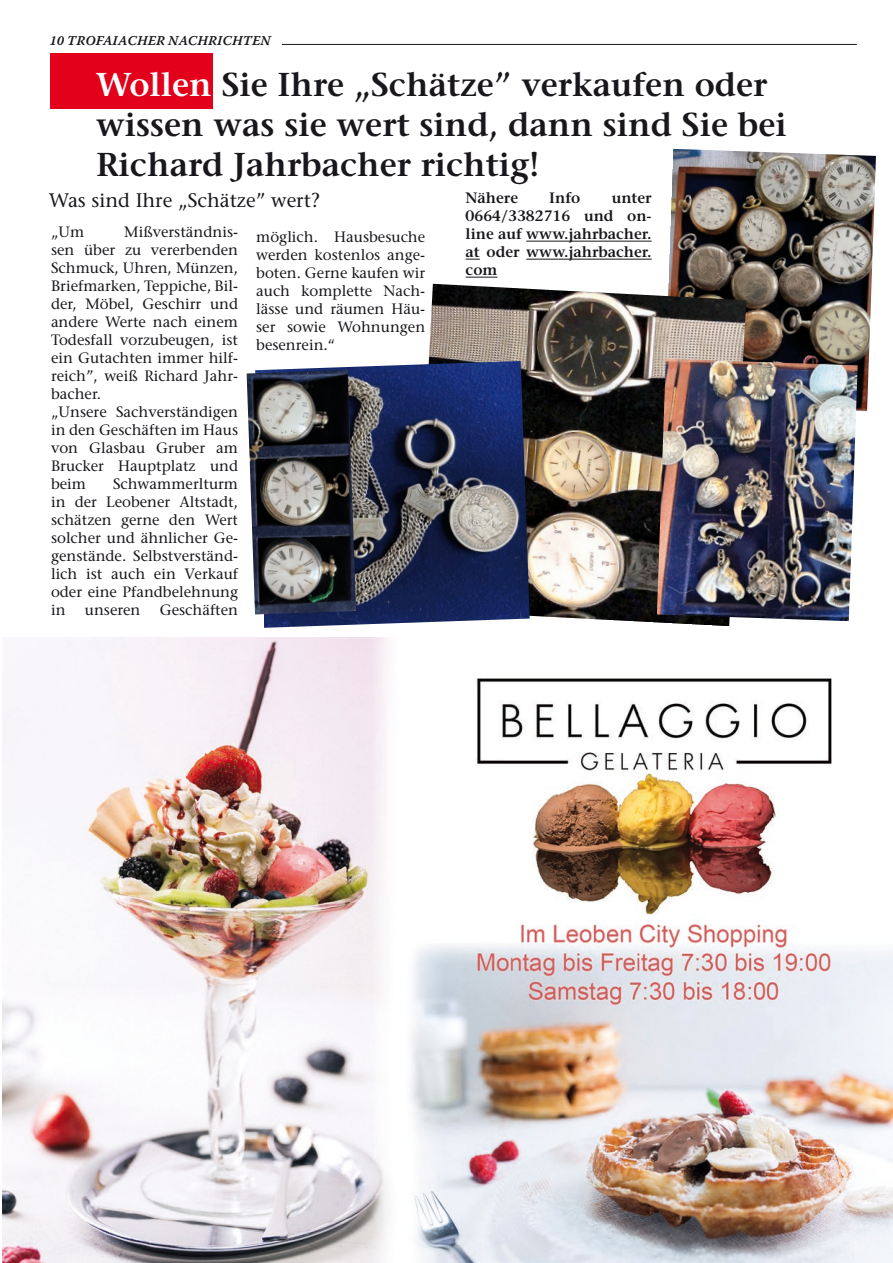
<style>
.page{position:relative;width:893px;height:1263px;background:#fff}
.page>*{position:absolute;margin:0;border:0;box-sizing:border-box;transform-origin:0 0}
.swt-twxt{font:600 33px/39.6px "Stone Serif";color:#1a171c}
.swt-twxt-2{font:19.5px "Stone Serif";color:#1a171c}
.swt-twxt-3{font:15px/18px "Stone Serif";color:#1a171c;text-align:justify}
.swt-twxt-4{font:600 15px/18px "Stone Serif";color:#1a171c;text-align:justify}
.t1{font:13.5px "Warnock Pro Semibold It Capt";letter-spacing:.01em;color:#1a171c}
.s1{color:#fff}
</style>
<div class="page">
<hr style="left:282px;top:44px;width:575px;height:1px;background:#1a171c">
<img style="left:668px;top:149px;width:208px;height:262px">
<img style="left:2px;top:638px;width:890px;height:625px">
<div style="left:50px;top:53px;width:163px;height:55px;background:#e2001a"></div>
<img style="left:428px;top:284px;width:318px;height:342px">
<img style="left:657px;top:359px;width:201px;height:262px">
<img style="left:255px;top:361px;width:275px;height:267px">
<hr style="left:526px;top:241px;width:126px;height:1px;background:#1a171c">
<svg style="left:466px;top:259px;width:14px;height:1px"></svg>
<hr style="left:526px;top:259px;width:126px;height:1px;background:#1a171c">
<hr style="left:466px;top:277px;width:31px;height:1px;background:#1a171c">
<img style="left:247px;top:370px;width:109px;height:244px">
<p class="t1" style="left:50px;top:32px;width:222px">10 TROFAIACHER NACHRICHTEN</p>
<p class="swt-twxt" style="left:96px;top:65px;width:692px"><span class="s1">Wollen</span> Sie Ihre „Schätze” verkaufen oder wissen was sie wert sind, dann sind Sie bei<br>Richard Jahrbacher richtig!</p>
<p class="swt-twxt-2" style="left:49px;top:188px;width:273px">Was sind Ihre „Schätze” wert?</p>
<p class="swt-twxt-3" style="left:51px;top:223px;width:35px">„Um</p>
<p class="swt-twxt-4" style="left:466px;top:189px;width:54px">Nähere</p>
<p class="swt-twxt-4" style="left:549px;top:189px;width:33px">Info</p>
<p class="swt-twxt-4" style="left:466px;top:189px;width:188px;text-indent:146px">unter 0664/3382716 und on&shy;line auf www.jahrbacher. at oder www.jahrbacher. com</p>
<p class="swt-twxt-3" style="left:51px;top:223px;width:189px;text-indent:73px">Mißverständnis&shy;sen über zu vererbenden Schmuck, Uhren, Münzen, Briefmarken, Teppiche, Bil&shy;der, Möbel, Geschirr und andere Werte nach einem Todesfall vorzubeugen, ist ein Gutachten immer hilf&shy;reich”, weiß Richard Jahr&shy;bacher.</p>
<p class="swt-twxt-3" style="left:51px;top:403px;width:189px">„Unsere Sachverständigen in den Geschäften im Haus von Glasbau Gruber am Brucker Hauptplatz und beim</p>
<p class="swt-twxt-3" style="left:256px;top:227px;width:171px">möglich. Hausbesuche werden kostenlos ange&shy;boten. Gerne kaufen wir auch komplette Nach&shy;lässe und räumen Häu&shy;ser sowie Wohnungen besenrein.“</p>
<p class="swt-twxt-3" style="left:51px;top:475px;width:189px;text-indent:62px">Schwammerlturm in der Leobener Altstadt, schätzen gerne den Wert solcher und ähnlicher Ge&shy;genstände. Selbstverständ&shy;lich ist auch ein Verkauf oder eine Pfandbelehnung in</p>
<p class="swt-twxt-3" style="left:85px;top:601px;width:57px">unseren</p>
<p class="swt-twxt-3" style="left:160px;top:601px;width:80px">Geschäften</p>
</div>
